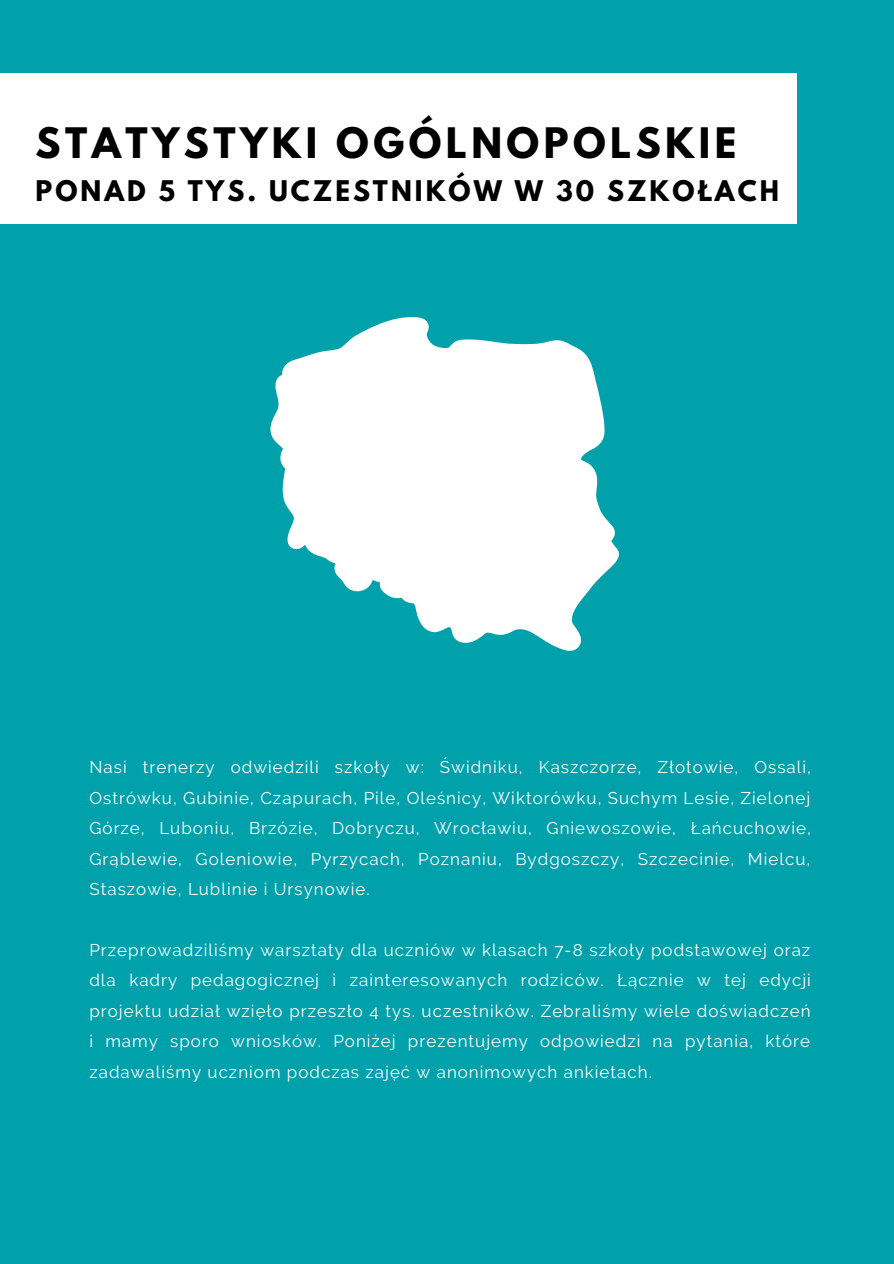
<style>
.page{position:relative;width:894px;height:1264px;background:#fff}
.page>*{position:absolute;margin:0;border:0;box-sizing:border-box;transform-origin:0 0}
.t1{font:700 37.2px "League Spartan";letter-spacing:.12em;color:#000}
.t2{font:700 25.2px "League Spartan";letter-spacing:.12em;color:#000}
.t3{font:16.95px/30.5px "Raleway";letter-spacing:.06em;color:#fff;text-align:justify}
</style>
<div class="page">
<div style="left:0;top:0;width:893px;height:1263px;background:#00a1ab"></div>
<div style="left:0;top:73px;width:796px;height:150px;background:#fff"></div>
<svg style="left:270px;top:317px;width:349px;height:334px;fill:#fff"></svg>
<p class="t1" style="left:35px;top:125px;width:702px">STATYSTYKI OGÓLNOPOLSKIE</p>
<p class="t2" style="left:35px;top:178px;width:744px">PONAD 5 TYS. UCZESTNIKÓW W 30 SZKOŁACH</p>
<p class="t3" style="left:89px;top:752px;width:723px">Nasi trenerzy odwiedzili szkoły w: Świdniku, Kaszczorze, Złotowie, Ossali, Ostrówku, Gubinie, Czapurach, Pile, Oleśnicy, Wiktorówku, Suchym Lesie, Zielonej Górze, Luboniu, Brzózie, Dobryczu, Wrocławiu, Gniewoszowie, Łańcuchowie, Grąblewie, Goleniowie, Pyrzycach, Poznaniu, Bydgoszczy, Szczecinie, Mielcu, Staszowie, Lublinie i Ursynowie.</p>
<p class="t3" style="left:89px;top:934px;width:722px">Przeprowadziliśmy warsztaty dla uczniów w klasach 7-8 szkoły podstawowej oraz dla kadry pedagogicznej i zainteresowanych rodziców. Łącznie w tej edycji projektu udział wzięło przeszło 4 tys. uczestników. Zebraliśmy wiele doświadczeń i mamy sporo wniosków. Poniżej prezentujemy odpowiedzi na pytania, które zadawaliśmy uczniom podczas zajęć w anonimowych ankietach.</p>
</div>
